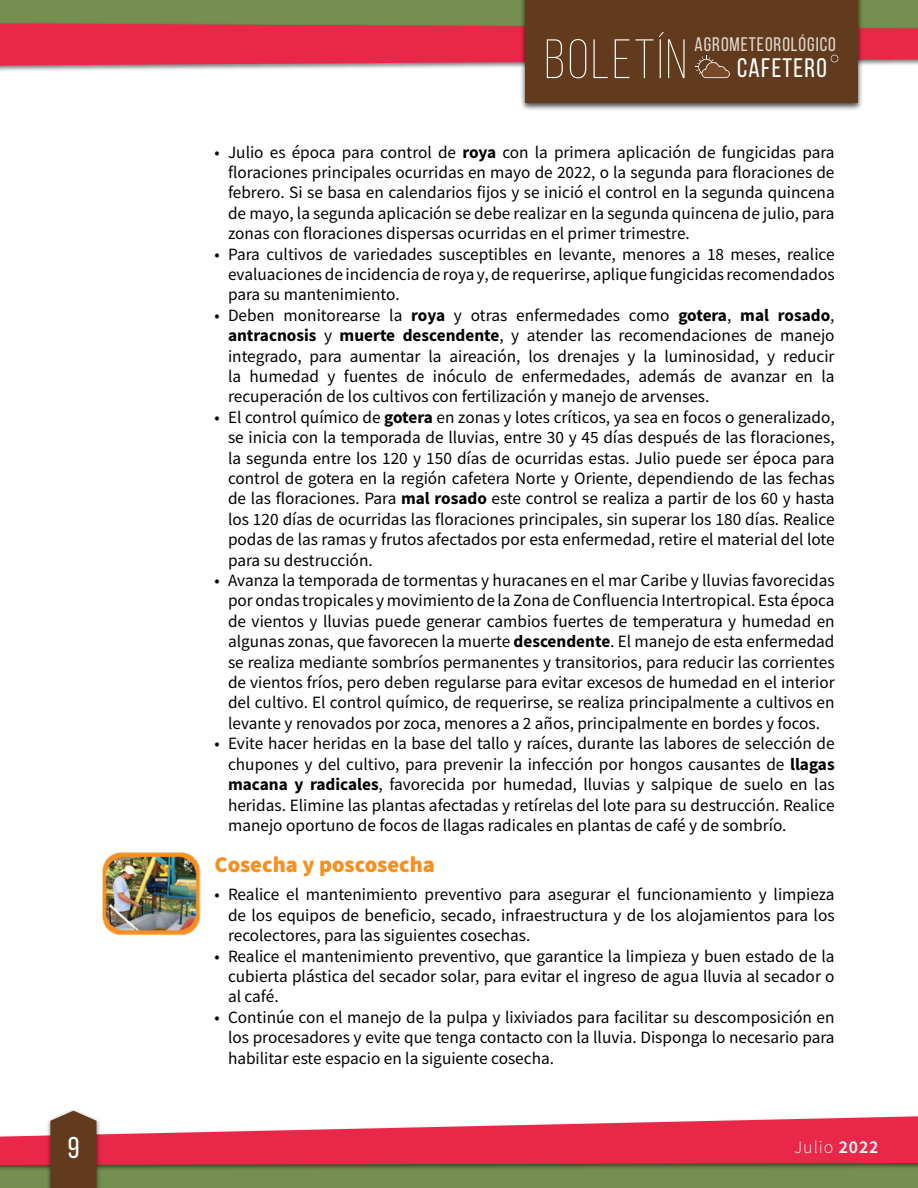
<style>
.page{position:relative;width:918px;height:1188px;background:#fff}
.page>*{position:absolute;margin:0;border:0;box-sizing:border-box;transform-origin:0 0}
.t1{font:300 55.35px "Bebas Neue";letter-spacing:.05em;color:#fff}
.t2{font:30px "Bebas Neue";color:#fff}
.t3{font:26.85px "Bebas Neue";letter-spacing:.05em;color:#fff}
.t4{font:900 22.5px "Source Sans Pro";color:#f7901f}
.t5{font:19.65px "Bebas Neue";letter-spacing:.05em;color:#fff}
.t6{font:300 18px "Source Sans Pro";letter-spacing:.05em;color:#fff}
.t7{font:17.25px/20.4px "Source Sans Pro";color:#000;text-align:justify}
.s1{font-weight:700}
.s2{font-weight:600}
</style>
<div class="page">
<div style="left:0;top:1143px;width:918px;height:45px;background:#758f50"></div>
<div style="left:0;top:0;width:918px;height:55px;background:#758f50"></div>
<div style="left:0;top:1114px;width:918px;height:57px;background:#000;opacity:.5"></div>
<svg style="left:0;top:1116px;width:918px;height:49px;fill:#e92849"></svg>
<div style="left:520px;top:0;width:343px;height:111px;background:#000;opacity:.75"></div>
<div style="left:526px;top:0;width:332px;height:103px;background:#623a1d"></div>
<svg style="left:0;top:23px;width:918px;height:55px"></svg>
<div style="left:46px;top:1107px;width:55px;height:81px;background:#000;opacity:.5"></div>
<svg style="left:50px;top:1111px;width:47px;height:77px;background:#6b462b"></svg>
<img style="left:102px;top:852px;width:99px;height:84px">
<h1 class="t1" style="left:545px;top:30px;width:144px">BOLETÍN</h1>
<p class="t5" style="left:695px;top:34px;width:143px">AGROMETEOROLÓGICO</p>
<h3 class="t3" style="left:737px;top:53px;width:91px">CAFETERO</h3>
<p class="t7" style="left:228px;top:141px;width:608px;text-indent:-14px">• Julio es época para control de <span class="s1">roya</span> con la primera aplicación de fungicidas para floraciones principales ocurridas en mayo de 2022, o la segunda para floraciones de febrero. Si se basa en calendarios fijos y se inició el control en la segunda quincena de mayo, la segunda aplicación se debe realizar en la segunda quincena de julio, para zonas con floraciones dispersas ocurridas en el primer trimestre.</p>
<p class="t7" style="left:228px;top:244px;width:608px;text-indent:-14px">• Para cultivos de variedades susceptibles en levante, menores a 18 meses, realice evaluaciones de incidencia de roya y, de requerirse, aplique fungicidas recomendados para su mantenimiento.</p>
<p class="t7" style="left:228px;top:305px;width:608px;text-indent:-14px">• Deben monitorearse la <span class="s1">roya</span> y otras enfermedades como <span class="s1">gotera</span>, <span class="s1">mal rosado</span>, <span class="s1">antracnosis</span> y <span class="s1">muerte descendente</span>, y atender las recomendaciones de manejo integrado, para aumentar la aireación, los drenajes y la luminosidad, y reducir la humedad y fuentes de inóculo de enfermedades, además de avanzar en la recuperación de los cultivos con fertilización y manejo de arvenses.</p>
<p class="t7" style="left:228px;top:407px;width:608px;text-indent:-14px">• El control químico de <span class="s1">gotera</span> en zonas y lotes críticos, ya sea en focos o generalizado, se inicia con la temporada de lluvias, entre 30 y 45 días después de las floraciones, la segunda entre los 120 y 150 días de ocurridas estas. Julio puede ser época para control de gotera en la región cafetera Norte y Oriente, dependiendo de las fechas de las floraciones. Para <span class="s1">mal rosado</span> este control se realiza a partir de los 60 y hasta los 120 días de ocurridas las floraciones principales, sin superar los 180 días. Realice podas de las ramas y frutos afectados por esta enfermedad, retire el material del lote para su destrucción.</p>
<p class="t7" style="left:228px;top:570px;width:608px;text-indent:-14px">• Avanza la temporada de tormentas y huracanes en el mar Caribe y lluvias favorecidas por ondas tropicales y movimiento de la Zona de Confluencia Intertropical. Esta época de vientos y lluvias puede generar cambios fuertes de temperatura y humedad en algunas zonas, que favorecen la muerte <span class="s1">descendente</span>. El manejo de esta enfermedad se realiza mediante sombríos permanentes y transitorios, para reducir las corrientes de vientos fríos, pero deben regularse para evitar excesos de humedad en el interior del cultivo. El control químico, de requerirse, se realiza principalmente a cultivos en levante y renovados por zoca, menores a 2 años, principalmente en bordes y focos.</p>
<p class="t7" style="left:228px;top:733px;width:608px;text-indent:-14px">• Evite hacer heridas en la base del tallo y raíces, durante las labores de selección de chupones y del cultivo, para prevenir la infección por hongos causantes de <span class="s1">llagas macana y radicales</span>, favorecida por humedad, lluvias y salpique de suelo en las heridas. Elimine las plantas afectadas y retírelas del lote para su destrucción. Realice manejo oportuno de focos de llagas radicales en plantas de café y de sombrío.</p>
<h3 class="t4" style="left:215px;top:848px;width:222px">Cosecha y poscosecha</h3>
<p class="t7" style="left:228px;top:884px;width:608px;text-indent:-14px">• Realice el mantenimiento preventivo para asegurar el funcionamiento y limpieza de los equipos de beneficio, secado, infraestructura y de los alojamientos para los recolectores, para las siguientes cosechas.</p>
<p class="t7" style="left:228px;top:946px;width:608px;text-indent:-14px">• Realice el mantenimiento preventivo, que garantice la limpieza y buen estado de la cubierta plástica del secador solar, para evitar el ingreso de agua lluvia al secador o al café.</p>
<p class="t7" style="left:228px;top:1007px;width:608px;text-indent:-14px">• Continúe con el manejo de la pulpa y lixiviados para facilitar su descomposición en los procesadores y evite que tenga contacto con la lluvia. Disponga lo necesario para habilitar este espacio en la siguiente cosecha.</p>
<h2 class="t2" style="left:68px;top:1132px;width:13px">9</h2>
<p class="t6" style="left:794px;top:1135px;width:86px">Julio <span class="s2">2022</span></p>
</div>
